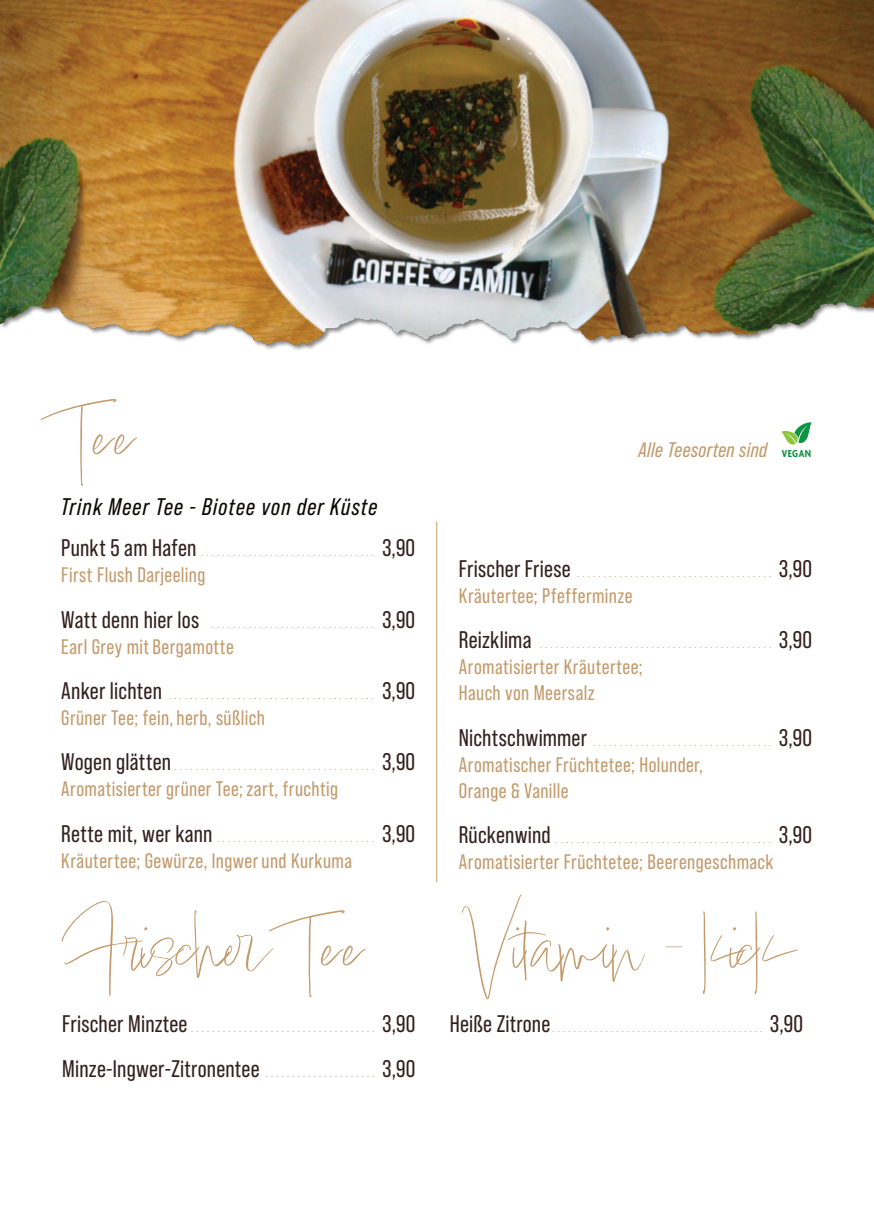
<style>
.page{position:relative;width:874px;height:1225px;background:#fff}
.page>*{position:absolute;margin:0;border:0;box-sizing:border-box;transform-origin:0 0}
.t1{font:80px "Lindsey Signature";letter-spacing:-.04em;color:#c39a6b}
.t2{font:24px "Bebas Neue Pro";letter-spacing:.01em;color:#32201d}
.t3{font:italic 24px "Bebas Neue Pro";letter-spacing:.05em;color:#080704}
.t4{font:21px/26px "Bebas Neue Pro";letter-spacing:.02em;color:#c39a6b}
.t5{font:italic 21px "Bebas Neue Pro";letter-spacing:.02em;color:#c39a6b}
.t6{font:18px "Beloved Sans";color:#c39a6b}
.s1{font-family:"Agenda";font-weight:700;font-style:normal;font-stretch:condensed;font-size:11px;color:#0d9344}
.s2{font-family:"Bebas Neue Pro";font-size:24px;color:#32201d}
.s3{font-family:"Beloved Sans";font-size:18px;color:#c39a6b}
</style>
<div class="page">
<hr style="left:436px;top:521px;width:1px;height:361px;background:#c39a6b">
<svg style="left:781px;top:422px;width:30px;height:23px"></svg>
<img style="left:0;top:0;width:873px;height:350px">
<h1 class="t1" style="left:61px;top:387px;width:77px">Te e</h1>
<h2 class="t3" style="left:61px;top:490px;width:318px">Trink Meer Tee - Biotee von der Küste</h2>
<p class="t5" style="left:638px;top:436px;width:174px">Alle Teesorten sind <span class="s1">VEGAN</span></p>
<p class="t6" style="left:61px;top:543px;width:355px"><span class="s2">Punkt 5 am Hafen</span> ................................. <span class="s2">3,90</span></p>
<p class="t4" style="left:61px;top:561px;width:145px">First Flush Darjeeling</p>
<p class="t6" style="left:61px;top:614px;width:355px"><span class="s2">Watt denn hier los</span> ............................... <span class="s2">3,90</span></p>
<p class="t4" style="left:61px;top:632px;width:174px">Earl Grey mit Bergamotte</p>
<p class="t6" style="left:61px;top:685px;width:355px"><span class="s2">Anker lichten</span> ....................................... <span class="s2">3,90</span></p>
<p class="t4" style="left:61px;top:703px;width:205px">Grüner Tee; fein, herb, süßlich</p>
<p class="t6" style="left:61px;top:757px;width:355px"><span class="s2">Wogen glätten</span> ...................................... <span class="s2">3,90</span></p>
<p class="t4" style="left:61px;top:775px;width:278px">Aromatisierter grüner Tee; zart, fruchtig</p>
<p class="t6" style="left:61px;top:828px;width:355px"><span class="s2">Rette mit, wer kann</span> .............................. <span class="s2">3,90</span></p>
<p class="t4" style="left:61px;top:846px;width:292px">Kräutertee; Gewürze, Ingwer und Kurkuma</p>
<h1 class="t1" style="left:75px;top:898px;width:710px">Frischр Tee Vitamin - kick</h1>
<p class="t6" style="left:458px;top:563px;width:354px"><span class="s2">Frischer Friese</span> ..................................... <span class="s2">3,90</span></p>
<p class="t4" style="left:458px;top:581px;width:175px">Kräutertee; Pfefferminze</p>
<p class="t6" style="left:458px;top:635px;width:354px"><span class="s2">Reizklima</span> ............................................ <span class="s2">3,90</span></p>
<p class="t4" style="left:458px;top:653px;width:185px">Aromatisierter Kräutertee;<br>Hauch von Meersalz</p>
<p class="t6" style="left:458px;top:732px;width:354px"><span class="s2">Nichtschwimmer</span> .................................. <span class="s2">3,90</span></p>
<p class="t4" style="left:458px;top:750px;width:245px">Aromatischer Früchtetee; Holunder,<br>Orange &amp; Vanille</p>
<p class="t6" style="left:458px;top:829px;width:354px"><span class="s2">Rückenwind</span> ......................................... <span class="s2">3,90</span></p>
<p class="t4" style="left:458px;top:847px;width:316px">Aromatisierter Früchtetee; Beerengeschmack</p>
<p class="t6" style="left:62px;top:1018px;width:354px"><span class="s2">Frischer Minztee</span> ................................... <span class="s2">3,90</span></p>
<h2 class="t2" style="left:62px;top:1053px;width:354px">Minze-Ingwer-Zitronentee <span class="s3">.....................</span> 3,90</h2>
<p class="t6" style="left:449px;top:1018px;width:354px"><span class="s2">Heiße Zitrone</span> ........................................ <span class="s2">3,90</span></p>
</div>
